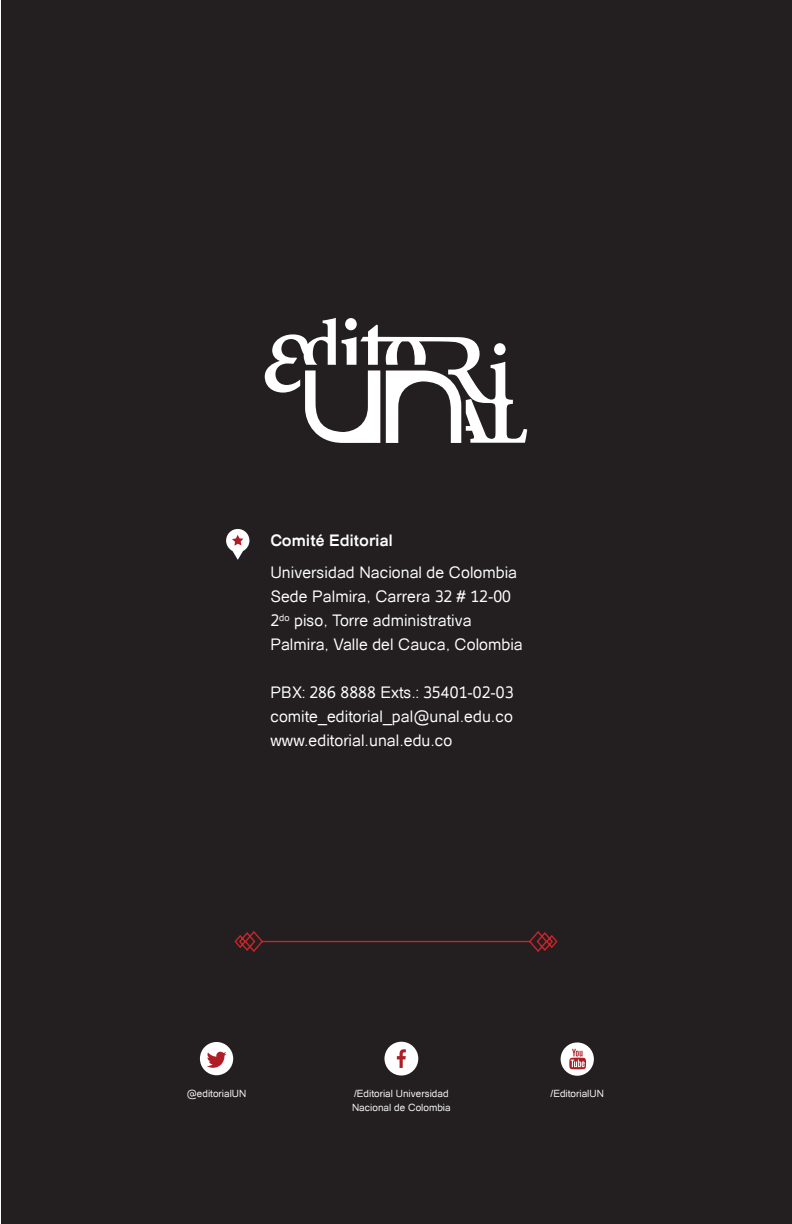
<style>
.page{position:relative;width:792px;height:1224px;background:#fff}
.page>*{position:absolute;margin:0;border:0;box-sizing:border-box;transform-origin:0 0}
.titulo{font:16px/24px "Catriel";color:#fff}
.titulo-2{font:700 16px "Catriel";color:#fff}
.titulo-3{font:10px "Catriel";color:#fff}
</style>
<div class="page">
<div style="left:1px;top:0;width:791px;height:1224px;background:#231f20"></div>
<svg style="left:265px;top:318px;width:262px;height:125px"></svg>
<svg style="left:226px;top:529px;width:23px;height:31px"></svg>
<div style="left:200px;top:1042px;width:33px;height:33px;background:#fff;border-radius:50%"></div>
<svg style="left:207px;top:1052px;width:19px;height:16px"></svg>
<div style="left:384px;top:1042px;width:34px;height:34px;background:#fff;border-radius:50%"></div>
<svg style="left:397px;top:1049px;width:9px;height:19px"></svg>
<div style="left:561px;top:1042px;width:33px;height:34px;background:#fff;border-radius:50%"></div>
<svg style="left:569px;top:1049px;width:17px;height:20px"></svg>
<svg style="left:234px;top:931px;width:324px;height:21px"></svg>
<p class="titulo-2" style="left:270px;top:531px;width:124px">Comité Editorial</p>
<p class="titulo" style="left:270px;top:561px;width:248px">Universidad Nacional de Colombia<br>Sede Palmira, Carrera 32 # 12-00</p>
<p class="titulo" style="left:270px;top:609px;width:203px">2<sup>do</sup> piso, Torre administrativa</p>
<p class="titulo" style="left:270px;top:633px;width:254px">Palmira, Valle del Cauca, Colombia</p>
<p class="titulo" style="left:270px;top:681px;width:245px">PBX: 286 8888 Exts.: 35401-02-03</p>
<p class="titulo" style="left:270px;top:705px;width:244px">comite_editorial_pal@unal.edu.co</p>
<p class="titulo" style="left:270px;top:729px;width:184px">www.editorial.unal.edu.co</p>
<p class="titulo-3" style="left:187px;top:1087px;width:61px">@editorialUN</p>
<p class="titulo-3" style="left:354px;top:1087px;width:96px">/Editorial Universidad</p>
<p class="titulo-3" style="left:352px;top:1101px;width:100px">Nacional de Colombia</p>
<p class="titulo-3" style="left:551px;top:1087px;width:55px">/EditorialUN</p>
</div>
